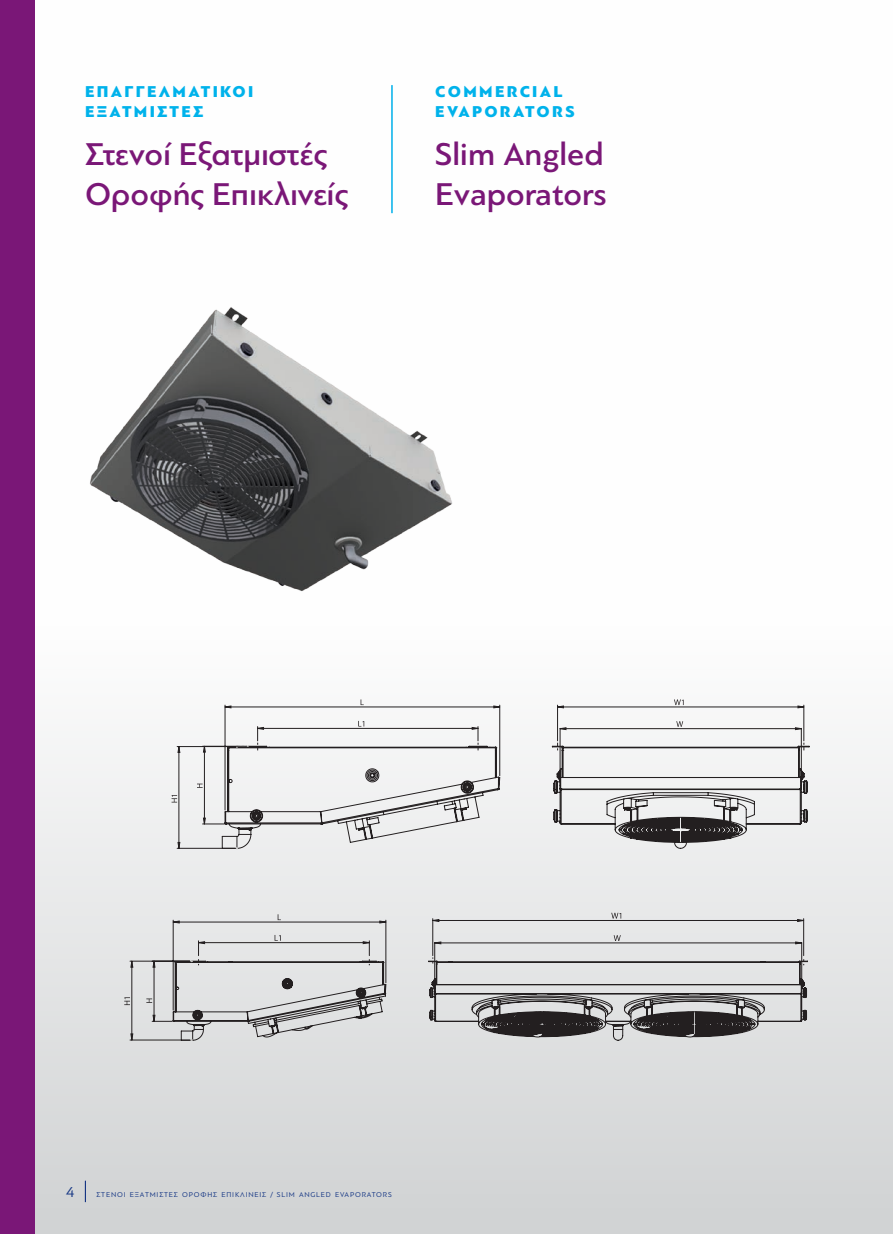
<style>
.page{position:relative;width:893px;height:1234px;background:#fff}
.page>*{position:absolute;margin:0;border:0;box-sizing:border-box;transform-origin:0 0}
.t1{font:500 33px/39.6px "PF Bague Sans Pro";color:#7a1777}
.t2{font:900 16.5px/19.8px "PF Bague Sans Pro";letter-spacing:.14em;color:#00b2eb}
.t3{font:15px "PF Bague Sans Pro";color:#153684}
.t4{font:7.35px "PF Bague Sans Pro";letter-spacing:.115em;color:#153684}
.s1{font-weight:500;font-size:7.5px}
</style>
<div class="page">
<div style="left:0;top:0;width:893px;height:1233px;background:linear-gradient(to bottom,#fff,#dadbdc)"></div>
<hr style="left:391px;top:85px;width:2px;height:128px;background:#00b0ea">
<img style="left:40px;top:306px;width:481px;height:314px">
<svg style="left:85px;top:1180px;width:1px;height:21px"></svg>
<div style="left:0;top:0;width:34px;height:1233px;background:#7a1777"></div>
<svg style="left:178px;top:705px;width:626px;height:143px"></svg>
<svg style="left:236px;top:745px;width:13px;height:104px"></svg>
<hr style="left:804px;top:705px;width:1px;height:35px;background:#231f20">
<hr style="left:557px;top:705px;width:1px;height:35px;background:#231f20">
<hr style="left:225px;top:705px;width:1px;height:104px;background:#231f20">
<hr style="left:499px;top:705px;width:1px;height:70px;background:#231f20">
<hr style="left:560px;top:728px;width:1px;height:60px;background:#231f20">
<hr style="left:801px;top:728px;width:1px;height:60px;background:#231f20">
<hr style="left:203px;top:745px;width:44px;height:1px;background:#231f20">
<hr style="left:177px;top:746px;width:58px;height:1px;background:#231f20">
<hr style="left:177px;top:847px;width:58px;height:1px;background:#231f20">
<svg style="left:558px;top:699px;width:246px;height:8px"></svg>
<svg style="left:225px;top:699px;width:275px;height:8px"></svg>
<svg style="left:560px;top:721px;width:241px;height:8px"></svg>
<svg style="left:257px;top:720px;width:222px;height:30px"></svg>
<svg style="left:197px;top:746px;width:28px;height:78px"></svg>
<svg style="left:172px;top:746px;width:8px;height:102px"></svg>
<svg style="left:131px;top:918px;width:673px;height:122px"></svg>
<hr style="left:803px;top:918px;width:1px;height:37px;background:#231f20">
<hr style="left:432px;top:918px;width:1px;height:37px;background:#231f20">
<hr style="left:434px;top:942px;width:1px;height:50px;background:#231f20">
<hr style="left:801px;top:942px;width:1px;height:50px;background:#231f20">
<hr style="left:173px;top:919px;width:1px;height:90px;background:#231f20">
<hr style="left:386px;top:919px;width:1px;height:63px;background:#231f20">
<hr style="left:130px;top:960px;width:60px;height:1px;background:#231f20">
<hr style="left:130px;top:1039px;width:60px;height:1px;background:#231f20">
<svg style="left:433px;top:912px;width:371px;height:9px"></svg>
<svg style="left:435px;top:934px;width:367px;height:9px"></svg>
<svg style="left:190px;top:934px;width:180px;height:106px"></svg>
<svg style="left:146px;top:960px;width:26px;height:61px"></svg>
<svg style="left:173px;top:914px;width:213px;height:8px"></svg>
<svg style="left:124px;top:960px;width:9px;height:79px"></svg>
<h2 class="t2" style="left:85px;top:82px;width:170px">ΕΠΑΓΓΕΛΜΑΤΙΚΟΙ<br>ΕΞΑΤΜΙ</h2>
<h2 class="t2" style="left:157px;top:102px;width:25px">ΣΤΈΣ</h2>
<h1 class="t1" style="left:85px;top:135px;width:265px">Στενοί Εξατμιστές<br>Οροφής Επικλινείς</h1>
<h2 class="t2" style="left:435px;top:82px;width:141px;text-indent:85px">CIAL<br>EVAPORATORS</h2>
<h1 class="t1" style="left:435px;top:135px;width:173px">Slim Angled<br>Evaporators</h1>
<h2 class="t2" style="left:435px;top:82px;width:28px">COMMER</h2>
<h3 class="t3" style="left:66px;top:1182px;width:10px">4</h3>
<p class="t4" style="left:96px;top:1189px;width:297px">ΣΤΕΝΟΊ ΕΞΑΤΜΙΣΤΈΣ ΟΡΟΦΉΣ ΕΠΙ ΚΛΙ ΝΕΊΣ <span class="s1">/</span> SLIM ANGLED EVAPORATORS</p>
</div>
